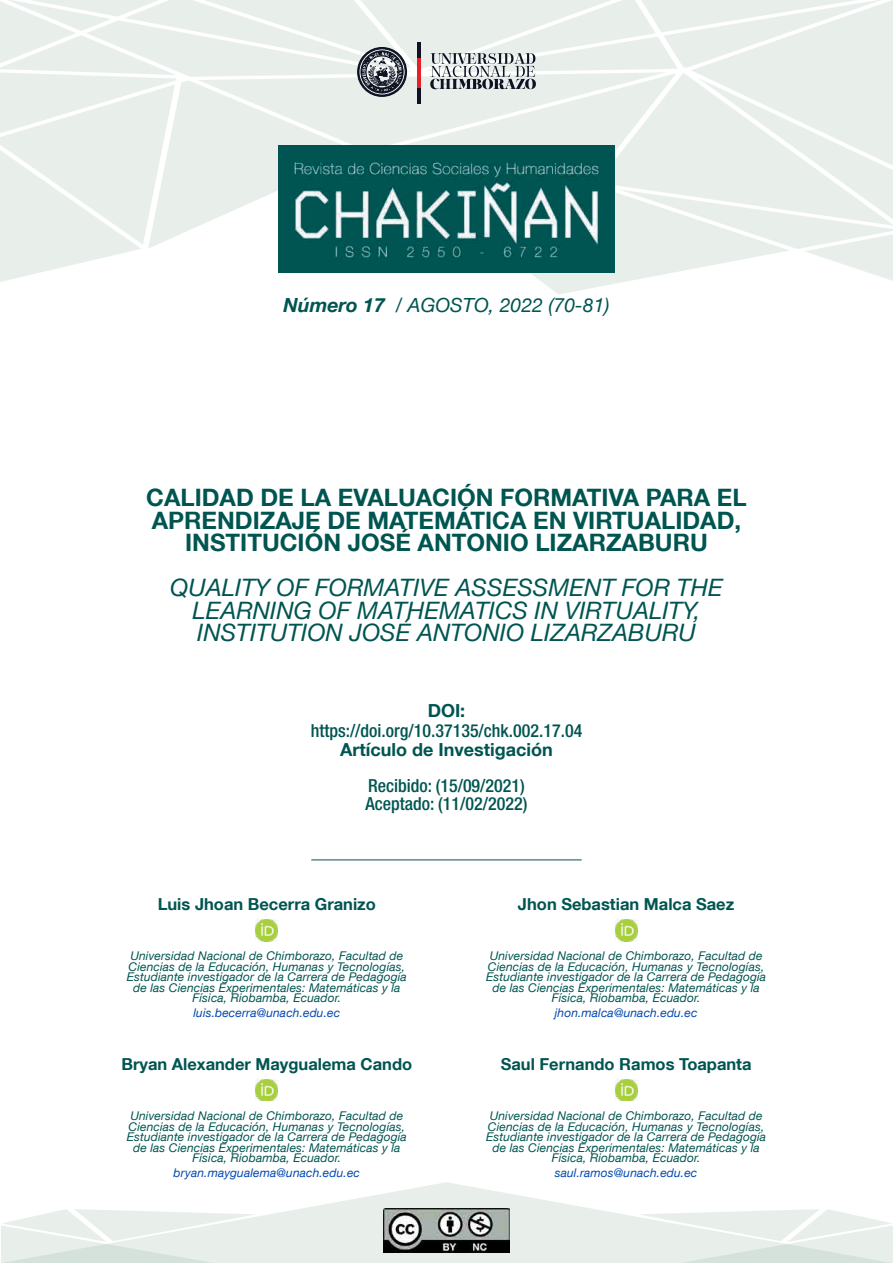
<style>
.page{position:relative;width:893px;height:1263px;background:#fff}
.page>*{position:absolute;margin:0;border:0;box-sizing:border-box;transform-origin:0 0}
.t1{font:700 24px/22.5px "Helvetica Neue LT Com";color:#005551;text-align:center}
.t2{font:italic 24px/22.5px "Helvetica Neue LT Com";color:#005551;text-align:center}
.t3{font:italic 19.5px "Helvetica Neue LT Com";color:#005551}
.t4{font:500 condensed 18px "Helvetica Neue LT Com";color:#005551}
.t5{font:700 18px "Helvetica Neue LT Com";color:#005551}
.t6{font:700 16.5px "Helvetica Neue LT Com";color:#005551}
.t7{font:italic 12px/10.5px "Helvetica Neue LT Com";letter-spacing:.01em;color:#005551;text-align:center}
.t8{font:italic 12px "Helvetica Neue LT Com";letter-spacing:.01em;color:#0248b0}
.s1{font-weight:700}
</style>
<div class="page">
<svg style="left:256px;top:1182px;width:382px;height:81px;fill:#e8efeb"></svg>
<svg style="left:638px;top:1209px;width:255px;height:54px;background:#e8efeb"></svg>
<svg style="left:1px;top:1209px;width:255px;height:54px;background:#e8efeb"></svg>
<hr style="left:311px;top:859px;width:271px;height:1px;background:#005551">
<img style="left:384px;top:1208px;width:125px;height:44px">
<img style="left:256px;top:920px;width:22px;height:21px">
<img style="left:256px;top:1079px;width:22px;height:22px">
<img style="left:615px;top:920px;width:22px;height:21px">
<img style="left:615px;top:1079px;width:22px;height:22px">
<svg style="left:542px;top:282px;width:80px;height:12px"></svg>
<svg style="left:0;top:0;width:893px;height:282px;background:#c6d7d4"></svg>
<hr style="left:418px;top:42px;width:3px;height:62px;background:#0e1223">
<hr style="left:418px;top:59px;width:3px;height:29px;background:#e61e25">
<p class="t3" style="left:283px;top:293px;width:328px"><span class="s1">Número 17</span> / AGOSTO, 2022 (70-81)</p>
<p class="t1" style="left:146px;top:486px;width:602px">CALIDAD DE LA EVALUACIÓN FORMATIVA PARA EL<br>APRENDIZAJE DE MATEMÁTICA EN VIRTUALIDAD,<br>INSTITUCIÓN JOSÉ ANTONIO LIZARZABURU</p>
<p class="t2" style="left:170px;top:576px;width:554px">QUALITY OF FORMATIVE ASSESSMENT FOR THE<br>LEARNING OF MATHEMATICS IN VIRTUALITY,<br>INSTITUTION JOSÉ ANTONIO LIZARZABURU</p>
<p class="t5" style="left:428px;top:699px;width:39px">DOI:</p>
<p class="t5" style="left:340px;top:738px;width:214px">Artículo de Investigación</p>
<p class="t4" style="left:311px;top:719px;width:273px">https://doi.org/10.37135/chk.002.17.04</p>
<p class="t4" style="left:368px;top:775px;width:158px">Recibido: (15/09/2021)</p>
<p class="t4" style="left:366px;top:793px;width:163px">Aceptado: (11/02/2022)</p>
<p class="t6" style="left:158px;top:894px;width:220px">Luis Jhoan Becerra Granizo</p>
<p class="t7" style="left:127px;top:951px;width:281px">Universidad Nacional de Chimborazo, Facultad de Ciencias de la Educación, Humanas y Tecnologías, Estudiante investigador de la Carrera de Pedagogía de las Ciencias Experimentales: Matemáticas y la Física, Riobamba, Ecuador.</p>
<p class="t8" style="left:193px;top:1005px;width:148px">luis.becerra@unach.edu.ec</p>
<p class="t6" style="left:121px;top:1053px;width:292px">Bryan Alexander Maygualema Cando</p>
<p class="t7" style="left:127px;top:1110px;width:281px">Universidad Nacional de Chimborazo, Facultad de Ciencias de la Educación, Humanas y Tecnologías, Estudiante investigador de la Carrera de Pedagogía de las Ciencias Experimentales: Matemáticas y la Física, Riobamba, Ecuador.</p>
<p class="t8" style="left:174px;top:1165px;width:188px">bryan.maygualema@unach.edu.ec</p>
<p class="t6" style="left:518px;top:894px;width:218px">Jhon Sebastian Malca Saez</p>
<p class="t7" style="left:486px;top:951px;width:281px">Universidad Nacional de Chimborazo, Facultad de Ciencias de la Educación, Humanas y Tecnologías, Estudiante investigador de la Carrera de Pedagogía de las Ciencias Experimentales: Matemáticas y la Física, Riobamba, Ecuador.</p>
<p class="t8" style="left:555px;top:1005px;width:144px">jhon.malca@unach.edu.ec</p>
<p class="t6" style="left:501px;top:1053px;width:252px">Saul Fernando Ramos Toapanta</p>
<p class="t7" style="left:486px;top:1110px;width:281px">Universidad Nacional de Chimborazo, Facultad de Ciencias de la Educación, Humanas y Tecnologías, Estudiante investigador de la Carrera de Pedagogía de las Ciencias Experimentales: Matemáticas y la Física, Riobamba, Ecuador.</p>
<p class="t8" style="left:555px;top:1165px;width:144px">saul.ramos@unach.edu.ec</p>
</div>
